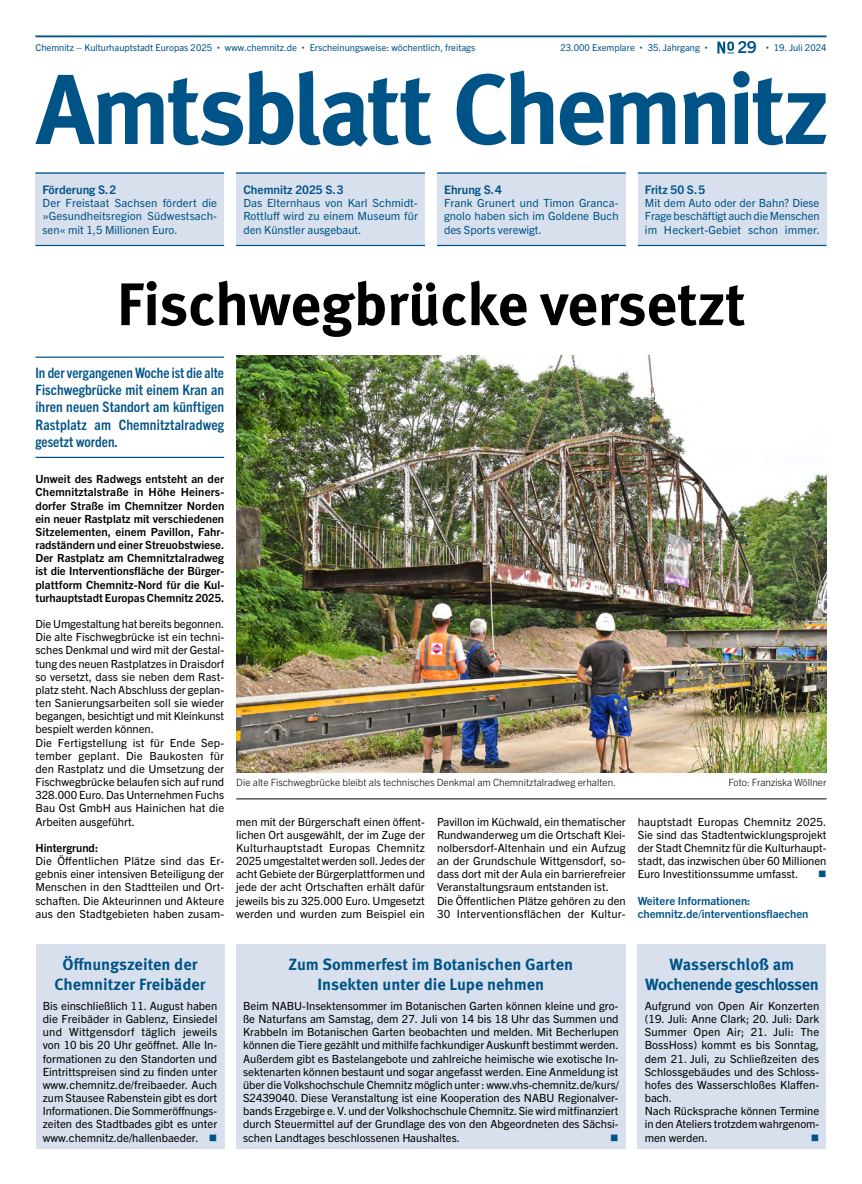
<style>
.page{position:relative;width:862px;height:1184px;background:#fff}
.page>*{position:absolute;margin:0;border:0;box-sizing:border-box;transform-origin:0 0}
.Titelseitenüberschri{font:700 60px "Meta Pro";letter-spacing:-.01em;color:#000}
.Überschrift_4_Ordnun{font:700 16.25px/19.5px "Meta Pro";color:#005387;text-align:center}
.Überschrift_4_Ordnun-2{font:700 16.25px/19.5px "Meta Pro";letter-spacing:-.03em;color:#005387;text-align:center}
.Teaser_blau_mit_Absa{font:700 condensed 14.38px/17.2px "Trade Gothic Next LT Pro";letter-spacing:.01em;color:#005387;text-align:justify}
.Titelseitenrubrikzei{font:700 11.88px "Trade Gothic Next LT Pro";color:#005387}
.Fließtext{font:11.25px/13.1px "Trade Gothic Next LT Pro";color:#000;text-align:justify}
.Teasertext_fett{font:700 11.25px/13.1px "Trade Gothic Next LT Pro";color:#000;text-align:justify}
.Titelseitenrubrikzei-2{font:11.25px/13.1px "Trade Gothic Next LT Pro";letter-spacing:.005em;color:#005387;text-align:justify}
.Hinweistext_Artikele{font:700 11.25px "Trade Gothic Next LT Pro";color:#005387}
.Zwischenüberschrift{font:700 11.25px "Trade Gothic Next LT Pro";color:#000}
.Fließtext-2{font:11.25px "Wingdings";color:#005387}
.Bildunterschrift_mit{font:300 10px "Trade Gothic Next LT Pro";color:#000}
.t1{font:9.38px "Trade Gothic Next LT Pro";color:#005387}
.s1{font-weight:700;font-size:16.5px}
.s2{color:#005387}
</style>
<div class="page">
<svg style="left:717px;top:41px;width:16px;height:12px"></svg>
<svg style="left:35px;top:71px;width:258px;height:75px"></svg>
<svg style="left:299px;top:71px;width:132px;height:76px"></svg>
<svg style="left:456px;top:71px;width:97px;height:74px"></svg>
<svg style="left:559px;top:92px;width:116px;height:53px"></svg>
<svg style="left:683px;top:92px;width:41px;height:52px"></svg>
<svg style="left:732px;top:71px;width:17px;height:16px"></svg>
<svg style="left:734px;top:78px;width:92px;height:67px"></svg>
<hr style="left:35px;top:35px;width:791px;height:2px;background:#005387">
<div style="left:35px;top:172px;width:189px;height:74px;background:#d7e0ec"></div>
<hr style="left:35px;top:245px;width:189px;height:1px;background:#005387">
<hr style="left:35px;top:172px;width:189px;height:2px;background:#005387">
<div style="left:236px;top:172px;width:188px;height:74px;background:#d7e0ec"></div>
<hr style="left:236px;top:245px;width:188px;height:1px;background:#005387">
<hr style="left:236px;top:172px;width:188px;height:2px;background:#005387">
<div style="left:437px;top:172px;width:188px;height:74px;background:#d7e0ec"></div>
<hr style="left:437px;top:245px;width:188px;height:1px;background:#005387">
<hr style="left:437px;top:172px;width:188px;height:2px;background:#005387">
<div style="left:637px;top:172px;width:189px;height:74px;background:#d7e0ec"></div>
<hr style="left:637px;top:245px;width:189px;height:1px;background:#005387">
<hr style="left:637px;top:172px;width:189px;height:2px;background:#005387">
<div style="left:36px;top:944px;width:188px;height:204px;background:#d7e0ec"></div>
<div style="left:236px;top:944px;width:389px;height:204px;background:#d7e0ec"></div>
<div style="left:637px;top:944px;width:188px;height:204px;background:#d7e0ec"></div>
<hr style="left:35px;top:356px;width:189px;height:2px;background:#005387">
<hr style="left:35px;top:457px;width:189px;height:1px;background:#005387">
<img style="left:236px;top:356px;width:589px;height:416px">
<hr style="left:236px;top:798px;width:590px;height:1px;background:#000">
<p class="t1" style="left:35px;top:41px;width:178px">Chemnitz – Kulturhauptstadt Europas 2025</p>
<p class="t1" style="left:225px;top:41px;width:73px">www.chemnitz.de</p>
<p class="t1" style="left:309px;top:41px;width:167px">Erscheinungsweise: wöchentlich, freitags</p>
<p class="t1" style="left:560px;top:41px;width:76px">23.000 Exemplare</p>
<p class="t1" style="left:647px;top:41px;width:54px">35. Jahrgang</p>
<p class="t1" style="left:737px;top:41px;width:90px"><span class="s1">29</span> 19. Juli 2024</p>
<p class="Titelseitenrubrikzei" style="left:43px;top:181px;width:75px">Förderung S.2</p>
<p class="Titelseitenrubrikzei-2" style="left:43px;top:196px;width:176px">Der Freistaat Sachsen fördert die »Gesundheitsregion Südwestsach&shy;sen« mit 1,5 Millionen Euro.</p>
<p class="Titelseitenrubrikzei" style="left:243px;top:181px;width:102px">Chemnitz 2025 S.3</p>
<p class="Titelseitenrubrikzei-2" style="left:243px;top:196px;width:176px">Das Elternhaus von Karl Schmidt-Rottluff wird zu einem Museum für den Künstler ausgebaut.</p>
<p class="Titelseitenrubrikzei" style="left:444px;top:181px;width:59px">Ehrung S.4</p>
<p class="Titelseitenrubrikzei-2" style="left:444px;top:196px;width:176px">Frank Grunert und Timon Granca&shy;gnolo haben sich im Goldene Buch des Sports verewigt.</p>
<p class="Titelseitenrubrikzei" style="left:644px;top:181px;width:62px">Fritz 50 S.5</p>
<p class="Titelseitenrubrikzei-2" style="left:644px;top:196px;width:176px">Mit dem Auto oder der Bahn? Diese Frage beschäftigt auch die Menschen im Heckert-Gebiet schon immer.</p>
<p class="Titelseitenüberschri" style="left:117px;top:257px;width:630px">Fischwegbrücke versetzt</p>
<p class="Teaser_blau_mit_Absa" style="left:35px;top:363px;width:190px">In der vergangenen Woche ist die alte Fischwegbrücke mit einem Kran an ihren neuen Standort am künftigen Rastplatz am Chemnitztalradweg gesetzt worden.</p>
<p class="Teasertext_fett" style="left:35px;top:472px;width:190px">Unweit des Radwegs entsteht an der Chemnitztalstraße in Höhe Heiners&shy;dorfer Straße im Chemnitzer Norden ein neuer Rastplatz mit verschiedenen Sitzelementen, einem Pavillon, Fahr&shy;radständern und einer Streuobstwiese.<br>Der Rastplatz am Chemnitztalradweg ist die Interventionsfläche der Bürger&shy;plattform Chemnitz-Nord für die Kul&shy;turhauptstadt Europas Chemnitz 2025.</p>
<p class="Fließtext" style="left:35px;top:616px;width:190px">Die Umgestaltung hat bereits begonnen.</p>
<p class="Fließtext" style="left:35px;top:630px;width:190px">Die alte Fischwegbrücke ist ein techni&shy;sches Denkmal und wird mit der Gestal&shy;tung des neuen Rastplatzes in Draisdorf so versetzt, dass sie neben dem Rast&shy;platz steht. Nach Abschluss der geplan&shy;ten Sanierungsarbeiten soll sie wieder begangen, besichtigt und mit Kleinkunst bespielt werden können.</p>
<p class="Fließtext" style="left:35px;top:735px;width:190px">Die Fertigstellung ist für Ende Sep&shy;tember geplant. Die Baukosten für den Rastplatz und die Umsetzung der Fischwegbrücke belaufen sich auf rund 328.000 Euro. Das Unternehmen Fuchs Bau Ost GmbH aus Hainichen hat die Arbeiten ausgeführt.</p>
<p class="Zwischenüberschrift" style="left:35px;top:840px;width:64px">Hintergrund:</p>
<p class="Fließtext" style="left:35px;top:853px;width:190px">Die Öffentlichen Plätze sind das Er&shy;gebnis einer intensiven Beteiligung der Menschen in den Stadtteilen und Ort&shy;schaften. Die Akteurinnen und Akteure aus den Stadtgebieten haben zusam-</p>
<p class="Bildunterschrift_mit" style="left:236px;top:775px;width:381px">Die alte Fischwegbrücke bleibt als technisches Denkmal am Chemnitztalradweg erhalten.</p>
<p class="Bildunterschrift_mit" style="left:728px;top:775px;width:99px">Foto: Franziska Wöllner</p>
<p class="Fließtext" style="left:236px;top:814px;width:190px">men mit der Bürgerschaft einen öffent&shy;lichen Ort ausgewählt, der im Zuge der Kulturhauptstadt Europas Chemnitz 2025 umgestaltet werden soll. Jedes der acht Gebiete der Bürgerplattformen und jede der acht Ortschaften erhält dafür jeweils bis zu 325.000 Euro. Umgesetzt werden und wurden zum Beispiel ein</p>
<p class="Fließtext" style="left:437px;top:814px;width:190px">Pavillon im Küchwald, ein thematischer Rundwanderweg um die Ortschaft Klei&shy;nolbersdorf-Altenhain und ein Aufzug an der Grundschule Wittgensdorf, so&shy;dass dort mit der Aula ein barrierefreier Veranstaltungsraum entstanden ist.</p>
<p class="Fließtext" style="left:437px;top:893px;width:190px">Die Öffentlichen Plätze gehören zu den<br>30 Interventionsflächen der Kultur-</p>
<p class="Fließtext" style="left:637px;top:814px;width:190px">hauptstadt Europas Chemnitz 2025.<br>Sie sind das Stadtentwicklungsprojekt der Stadt Chemnitz für die Kulturhaupt&shy;stadt, das inzwischen über 60 Millionen Euro Investitionssumme umfasst.</p>
<p class="Fließtext-2" style="left:817px;top:868px;width:10px">■</p>
<p class="Hinweistext_Artikele" style="left:637px;top:892px;width:114px">Weitere Informationen:</p>
<p class="Hinweistext_Artikele" style="left:637px;top:905px;width:172px">chemnitz.de/interventionsflaechen</p>
<p class="Überschrift_4_Ordnun" style="left:54px;top:954px;width:152px">Öffnungszeiten der<br>Chemnitzer Freibäder</p>
<p class="Fließtext" style="left:43px;top:998px;width:176px">Bis einschließlich 11. August haben die Freibäder in Gablenz, Einsiedel und Wittgensdorf täglich jeweils von 10 bis 20 Uhr geöffnet. Alle In&shy;formationen zu den Standorten und Eintrittspreisen sind zu finden unter www.chemnitz.de/freibaeder. Auch zum Stausee Rabenstein gibt es dort Informationen. Die Sommeröffnungs&shy;zeiten des Stadtbades gibt es unter www.chemnitz.de/hallenbaeder. <span class="s2">■</span></p>
<p class="Überschrift_4_Ordnun" style="left:288px;top:954px;width:286px">Zum Sommerfest im Botanischen Garten<br>Insekten unter die Lupe nehmen</p>
<p class="Fließtext" style="left:243px;top:998px;width:377px">Beim NABU-Insektensommer im Botanischen Garten können kleine und gro&shy;ße Naturfans am Samstag, dem 27. Juli von 14 bis 18 Uhr das Summen und Krabbeln im Botanischen Garten beobachten und melden. Mit Becherlupen können die Tiere gezählt und mithilfe fachkundiger Auskunft bestimmt werden.<br>Außerdem gibt es Bastelangebote und zahlreiche heimische wie exotische In&shy;sektenarten können bestaunt und sogar angefasst werden. Eine Anmeldung ist über die Volkshochschule Chemnitz möglich unter : www.vhs-chemnitz.de/kurs/ S2439040. Diese Veranstaltung ist eine Kooperation des NABU Regionalver&shy;bands Erzgebirge e. V. und der Volkshochschule Chemnitz. Sie wird mitfinanziert durch Steuermittel auf der Grundlage des von den Abgeordneten des Sächsi&shy;schen Landtages beschlossenen Haushaltes.</p>
<p class="Fließtext-2" style="left:610px;top:1131px;width:10px">■</p>
<p class="Überschrift_4_Ordnun-2" style="left:644px;top:954px;width:175px">Wasserschloß am<br>Wochenende geschlossen</p>
<p class="Fließtext" style="left:644px;top:998px;width:176px">Aufgrund von Open Air Konzerten (19. Juli: Anne Clark; 20. Juli: Dark Summer Open Air; 21. Juli: The BossHoss) kommt es bis Sonntag, dem 21. Juli, zu Schließzeiten des Schlossgebäudes und des Schloss&shy;hofes des Wasserschloßes Klaffen&shy;bach.</p>
<p class="Fließtext" style="left:644px;top:1103px;width:176px">Nach Rücksprache können Termine in den Ateliers trotzdem wahrgenom&shy;men werden.</p>
<p class="Fließtext-2" style="left:810px;top:1131px;width:10px">■</p>
</div>
